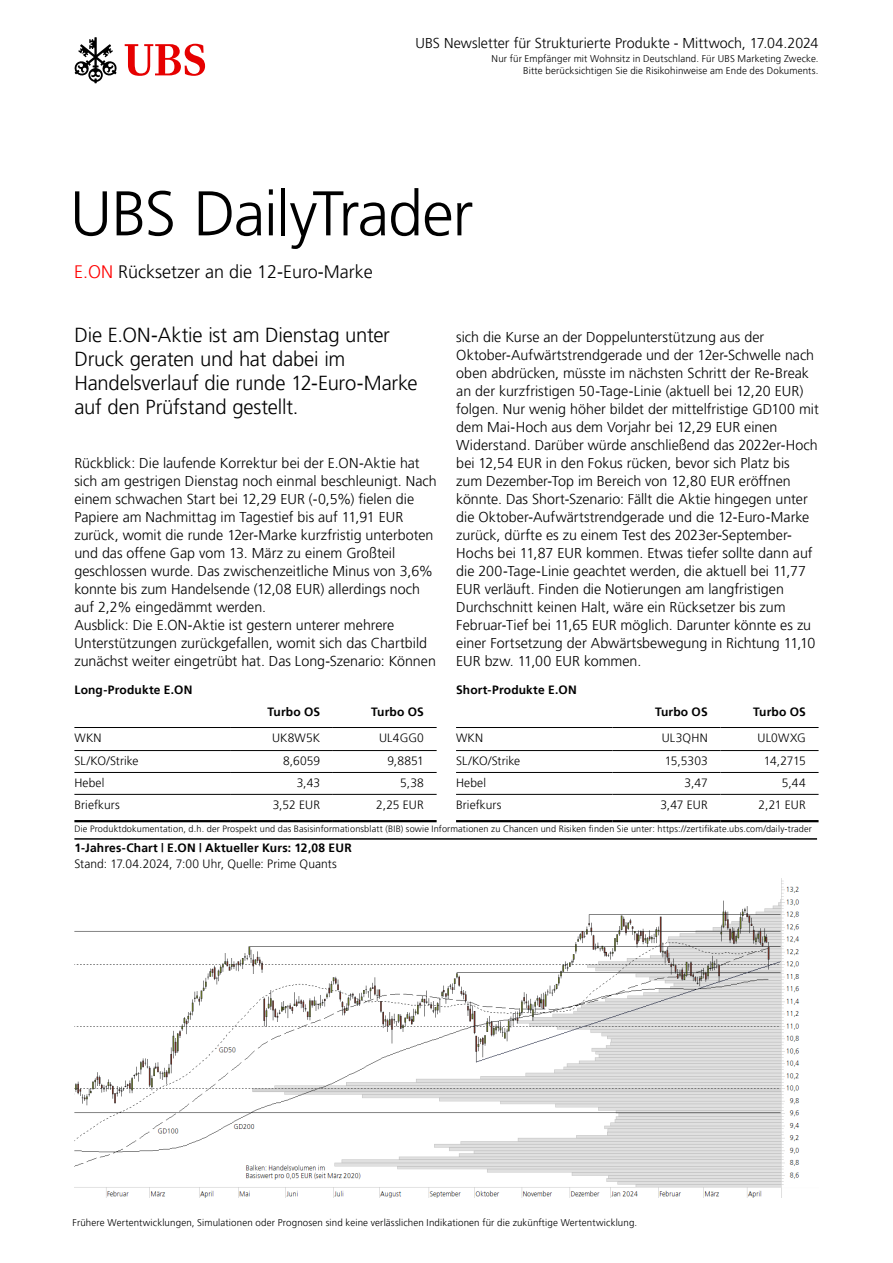
<style>
.page{position:relative;width:893px;height:1263px;background:#fff}
.page>*{position:absolute;margin:0;border:0;box-sizing:border-box;transform-origin:0 0}
.t1{font:300 63px "Frutiger 45";letter-spacing:-.025em;color:#000}
.t2{font:300 20.25px/24px "Frutiger 45";letter-spacing:-.01em;color:#000}
.t3{font:300 18px "Frutiger 45";color:#000}
.t4{font:300 14.25px/18px "Frutiger 45";color:#000}
.t5{font:300 12px "Frutiger 45";letter-spacing:.01em;color:#000}
.t6{font:300 12px "Frutiger 45";letter-spacing:.01em;color:#000}
.t7{font:300 9.75px/12px "Frutiger 45";letter-spacing:.015em;color:#000;text-align:right}
.t8{font:300 9.15px "Frutiger 45";letter-spacing:.015em;color:#000}
.s1{color:#f00}
</style>
<div class="page">
<svg style="left:125px;top:44px;width:80px;height:32px"></svg>
<svg style="left:74px;top:37px;width:43px;height:46px"></svg>
<img style="left:74px;top:878px;width:726px;height:319px">
<hr style="left:231px;top:750px;width:102px;height:1px;background:#000">
<hr style="left:74px;top:727px;width:157px;height:1px;background:#000">
<hr style="left:231px;top:727px;width:102px;height:1px;background:#000">
<hr style="left:333px;top:727px;width:104px;height:1px;background:#000">
<hr style="left:74px;top:750px;width:157px;height:1px;background:#000">
<hr style="left:333px;top:750px;width:104px;height:1px;background:#000">
<hr style="left:74px;top:772px;width:157px;height:1px;background:#000">
<hr style="left:231px;top:772px;width:102px;height:1px;background:#000">
<hr style="left:333px;top:772px;width:104px;height:1px;background:#000">
<hr style="left:74px;top:794px;width:157px;height:1px;background:#000">
<hr style="left:231px;top:794px;width:102px;height:1px;background:#000">
<hr style="left:333px;top:794px;width:104px;height:1px;background:#000">
<hr style="left:74px;top:820px;width:157px;height:2px;background:#000">
<hr style="left:231px;top:820px;width:102px;height:2px;background:#000">
<hr style="left:333px;top:820px;width:104px;height:2px;background:#000">
<hr style="left:720px;top:750px;width:99px;height:1px;background:#000">
<hr style="left:456px;top:727px;width:156px;height:1px;background:#000">
<hr style="left:612px;top:727px;width:108px;height:1px;background:#000">
<hr style="left:720px;top:727px;width:99px;height:1px;background:#000">
<hr style="left:456px;top:750px;width:156px;height:1px;background:#000">
<hr style="left:612px;top:750px;width:108px;height:1px;background:#000">
<hr style="left:456px;top:772px;width:156px;height:1px;background:#000">
<hr style="left:612px;top:772px;width:108px;height:1px;background:#000">
<hr style="left:720px;top:772px;width:99px;height:1px;background:#000">
<hr style="left:456px;top:794px;width:156px;height:1px;background:#000">
<hr style="left:612px;top:794px;width:108px;height:1px;background:#000">
<hr style="left:720px;top:794px;width:99px;height:1px;background:#000">
<hr style="left:456px;top:820px;width:156px;height:2px;background:#000">
<hr style="left:612px;top:820px;width:108px;height:2px;background:#000">
<hr style="left:720px;top:820px;width:99px;height:2px;background:#000">
<hr style="left:74px;top:838px;width:743px;height:2px;background:#000">
<p class="t4" style="left:415px;top:34px;width:405px">UBS Newsletter für Strukturierte Produkte - Mittwoch, 17.04.2024</p>
<p class="t7" style="left:492px;top:53px;width:328px">Nur für Empfänger mit Wohnsitz in Deutschland. Für UBS Marketing Zwecke.<br>Bitte berücksichtigen Sie die Risikohinweise am Ende des Dokuments.</p>
<h1 class="t1" style="left:70px;top:177px;width:405px">UBS DailyTrader</h1>
<p class="t3" style="left:74px;top:261px;width:300px"><span class="s1">E.ON</span> Rücksetzer an die 12-Euro-Marke</p>
<h2 class="t2" style="left:74px;top:323px;width:345px">Die E.ON-Aktie ist am Dienstag unter Druck geraten und hat dabei im Handelsverlauf die runde 12-Euro-Marke auf den Prüfstand gestellt.</h2>
<p class="t4" style="left:74px;top:454px;width:364px">Rückblick: Die laufende Korrektur bei der E.ON-Aktie hat sich am gestrigen Dienstag noch einmal beschleunigt. Nach einem schwachen Start bei 12,29 EUR (-0,5%) fielen die Papiere am Nachmittag im Tagestief bis auf 11,91 EUR zurück, womit die runde 12er-Marke kurzfristig unterboten und das offene Gap vom 13. März zu einem Großteil geschlossen wurde. Das zwischenzeitliche Minus von 3,6% konnte bis zum Handelsende (12,08 EUR) allerdings noch auf 2,2% eingedämmt werden.<br>Ausblick: Die E.ON-Aktie ist gestern unterer mehrere Unterstützungen zurückgefallen, womit sich das Chartbild zunächst weiter eingetrübt hat. Das Long-Szenario: Können</p>
<p class="t6" style="left:267px;top:704px;width:54px">Turbo OS</p>
<p class="t6" style="left:371px;top:704px;width:54px">Turbo OS</p>
<p class="t5" style="left:74px;top:731px;width:29px">WKN</p>
<p class="t5" style="left:272px;top:731px;width:50px">UK8W5K</p>
<p class="t5" style="left:379px;top:731px;width:46px">UL4GG0</p>
<p class="t5" style="left:74px;top:754px;width:66px">SL/KO/Strike</p>
<p class="t5" style="left:283px;top:754px;width:39px">8,6059</p>
<p class="t5" style="left:388px;top:754px;width:38px">9,8851</p>
<p class="t5" style="left:74px;top:776px;width:32px">Hebel</p>
<p class="t5" style="left:297px;top:776px;width:25px">3,43</p>
<p class="t5" style="left:400px;top:776px;width:25px">5,38</p>
<p class="t5" style="left:74px;top:797px;width:47px">Briefkurs</p>
<p class="t5" style="left:273px;top:797px;width:49px">3,52 EUR</p>
<p class="t5" style="left:376px;top:797px;width:49px">2,25 EUR</p>
<p class="t4" style="left:456px;top:328px;width:364px">sich die Kurse an der Doppelunterstützung aus der Oktober-Aufwärtstrendgerade und der 12er-Schwelle nach oben abdrücken, müsste im nächsten Schritt der Re-Break an der kurzfristigen 50-Tage-Linie (aktuell bei 12,20 EUR) folgen. Nur wenig höher bildet der mittelfristige GD100 mit dem Mai-Hoch aus dem Vorjahr bei 12,29 EUR einen Widerstand. Darüber würde anschließend das 2022er-Hoch bei 12,54 EUR in den Fokus rücken, bevor sich Platz bis zum Dezember-Top im Bereich von 12,80 EUR eröffnen könnte. Das Short-Szenario: Fällt die Aktie hingegen unter die Oktober-Aufwärtstrendgerade und die 12-Euro-Marke zurück, dürfte es zu einem Test des 2023er-September-Hochs bei 11,87 EUR kommen. Etwas tiefer sollte dann auf die 200-Tage-Linie geachtet werden, die aktuell bei 11,77<br>EUR verläuft. Finden die Notierungen am langfristigen Durchschnitt keinen Halt, wäre ein Rücksetzer bis zum Februar-Tief bei 11,65 EUR möglich. Darunter könnte es zu einer Fortsetzung der Abwärtsbewegung in Richtung 11,10<br>EUR bzw. 11,00 EUR kommen.</p>
<p class="t6" style="left:74px;top:682px;width:120px">Long-Produkte E.ON</p>
<p class="t6" style="left:456px;top:682px;width:122px">Short-Produkte E.ON</p>
<p class="t6" style="left:655px;top:704px;width:54px">Turbo OS</p>
<p class="t6" style="left:753px;top:704px;width:54px">Turbo OS</p>
<p class="t5" style="left:456px;top:731px;width:29px">WKN</p>
<p class="t5" style="left:662px;top:731px;width:48px">UL3QHN</p>
<p class="t5" style="left:757px;top:731px;width:50px">UL0WXG</p>
<p class="t5" style="left:456px;top:754px;width:66px">SL/KO/Strike</p>
<p class="t5" style="left:665px;top:754px;width:44px">15,5303</p>
<p class="t5" style="left:764px;top:754px;width:44px">14,2715</p>
<p class="t5" style="left:456px;top:776px;width:32px">Hebel</p>
<p class="t5" style="left:685px;top:776px;width:25px">3,47</p>
<p class="t5" style="left:782px;top:776px;width:25px">5,44</p>
<p class="t5" style="left:456px;top:797px;width:47px">Briefkurs</p>
<p class="t5" style="left:660px;top:797px;width:49px">3,47 EUR</p>
<p class="t5" style="left:758px;top:797px;width:49px">2,21 EUR</p>
<p class="t8" style="left:74px;top:823px;width:739px">Die Produktdokumentation, d.h. der Prospekt und das Basisinformationsblatt (BIB) sowie Informationen zu Chancen und Risiken finden Sie unter: https://zertifikate.ubs.com/daily-trader</p>
<p class="t6" style="left:74px;top:841px;width:279px">1-Jahres-Chart | E.ON | Aktueller Kurs: 12,08 EUR</p>
<p class="t5" style="left:74px;top:857px;width:264px">Stand: 17.04.2024, 7:00 Uhr, Quelle: Prime Quants</p>
<p class="t7" style="left:73px;top:1216px;width:566px">Frühere Wertentwicklungen, Simulationen oder Prognosen sind keine verlässlichen Indikationen für die zukünftige Wertentwicklung.</p>
</div>
